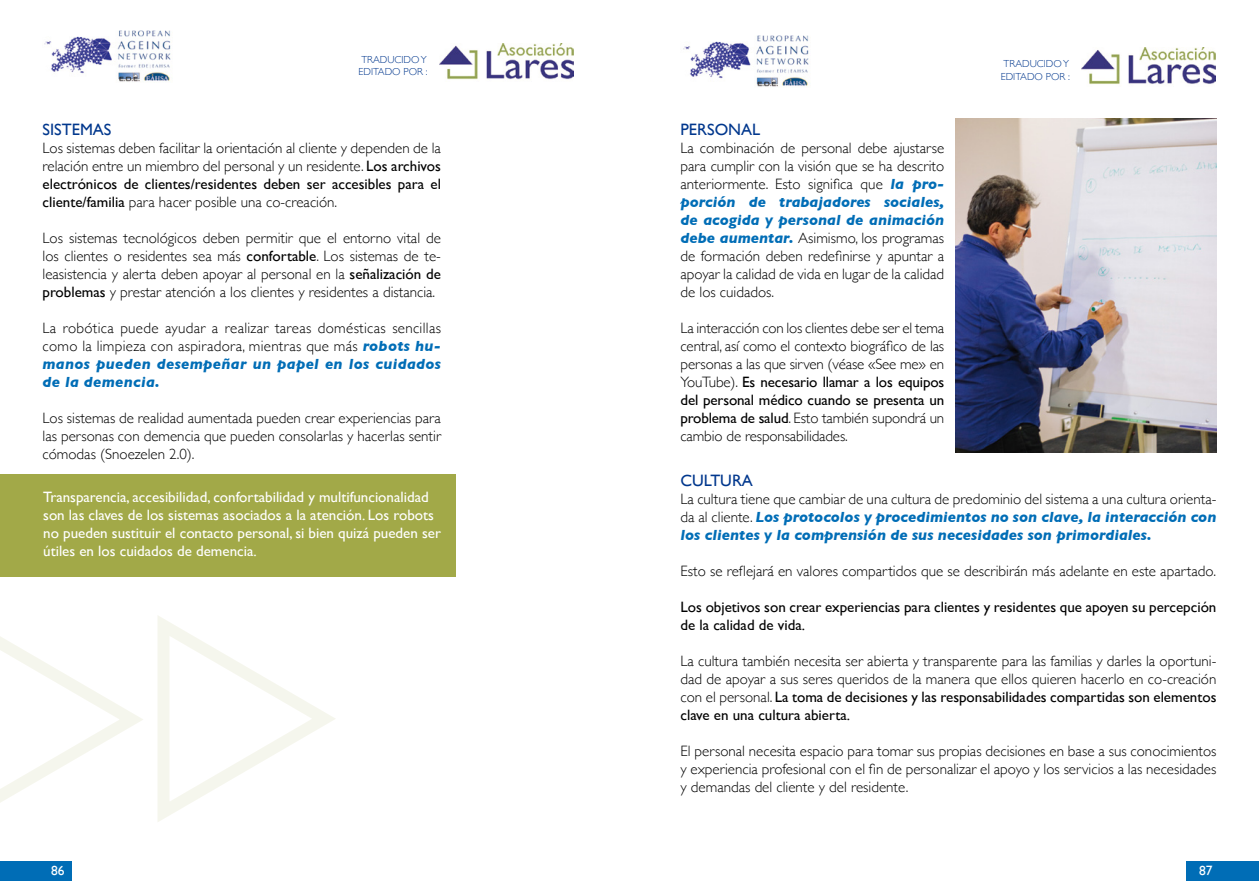
<style>
.page{position:relative;width:1259px;height:893px;background:#fff}
.page>*{position:absolute;margin:0;border:0;box-sizing:border-box;transform-origin:0 0}
.t1{font:16.5px "Gill Sans";color:#00378d}
.t2{font:300 15px/18px "Gill Sans";color:#000;text-align:justify}
.t3{font:15px/18px "Gill Sans";color:#fff}
.t4{font:italic 700 15px/18px "Gill Sans";color:#006db6;text-align:justify}
.t5{font:15px/18px "Gill Sans";color:#000}
.t6{font:13.5px "Gill Sans";color:#fff}
.t7{font:300 10.2px/12.3px "Gill Sans";color:#00378d}
.s1{font-weight:400}
.s2{font-weight:700;font-style:italic;color:#006db6}
.s3{font-weight:300;font-style:normal;color:#000}
</style>
<div class="page">
<img style="left:439px;top:43px;width:134px;height:37px">
<img style="left:1081px;top:48px;width:134px;height:37px">
<div style="left:0;top:861px;width:72px;height:19px;background:#006db6"></div>
<div style="left:1186px;top:861px;width:73px;height:19px;background:#006db6"></div>
<img style="left:44px;top:30px;width:127px;height:52px">
<img style="left:683px;top:35px;width:126px;height:52px">
<div style="left:0;top:474px;width:455px;height:102px;background:#a2a948"></div>
<svg style="left:0;top:616px;width:335px;height:206px"></svg>
<img style="left:956px;top:118px;width:260px;height:334px">
<p class="t7" style="left:358px;top:53px;width:71px">TRADUCIDO Y<br>EDITADO POR :</p>
<p class="t7" style="left:1000px;top:57px;width:71px">TRADUCIDO Y<br>EDITADO POR :</p>
<p class="t1" style="left:43px;top:120px;width:70px">SISTEMAS</p>
<p class="t2" style="left:43px;top:138px;width:400px">Los sistemas deben facilitar la orientación al cliente y dependen de la relación entre un miembro del personal y un residente. <span class="s1">Los archivos electrónicos de clientes/residentes deben ser accesibles para el cliente/familia</span> para hacer posible una co-creación.</p>
<p class="t2" style="left:43px;top:228px;width:400px">Los sistemas tecnológicos deben permitir que el entorno vital de los clientes o residentes sea más <span class="s1">confortable</span>. Los sistemas de te&shy;leasistencia y alerta deben apoyar al personal en la <span class="s1">señalización de problemas</span> y prestar atención a los clientes y residentes a distancia.</p>
<p class="t2" style="left:43px;top:318px;width:400px">La robótica puede ayudar a realizar tareas domésticas sencillas como la limpieza con aspiradora, mientras que más <span class="s2">robots hu&shy;manos pueden desempeñar un papel en los cuidados de la demencia.</span></p>
<p class="t2" style="left:43px;top:408px;width:400px">Los sistemas de realidad aumentada pueden crear experiencias para las personas con demencia que pueden consolarlas y hacerlas sentir cómodas (Snoezelen 2.0).</p>
<p class="t3" style="left:43px;top:487px;width:399px">Transparencia, accesibilidad, confortabilidad y multifuncionalidad son las claves de los sistemas asociados a la atención. Los robots no pueden sustituir el contacto personal, si bien quizá pueden ser útiles en los cuidados de demencia.</p>
<p class="t1" style="left:680px;top:120px;width:81px">PERSONAL</p>
<p class="t2" style="left:680px;top:138px;width:265px">La combinación de personal debe ajustarse para cumplir con la visión que se ha descrito anteriormente. Esto significa que <span class="s2">la pro&shy;porción de trabajadores sociales, de acogida y personal de animación debe aumentar.</span> Asimismo, los programas de formación deben redefinirse y apuntar a apoyar la calidad de vida en lugar de la calidad de los cuidados.</p>
<p class="t2" style="left:680px;top:318px;width:265px">La interacción con los clientes debe ser el tema central, así como el contexto biográfico de las personas a las que sirven (véase «See me» en YouTube). <span class="s1">Es necesario llamar a los equipos del personal médico cuando se presenta un problema de salud</span>. Esto también supondrá un cambio de responsabilidades.</p>
<p class="t1" style="left:680px;top:470px;width:74px">CULTURA</p>
<p class="t4" style="left:680px;top:489px;width:537px"><span class="s3">La cultura tiene que cambiar de una cultura de predominio del sistema a una cultura orienta&shy;da al cliente.</span> Los protocolos y procedimientos no son clave, la interacción con los clientes y la comprensión de sus necesidades son primordiales.</p>
<p class="t2" style="left:680px;top:561px;width:537px">Esto se reflejará en valores compartidos que se describirán más adelante en este apartado.</p>
<p class="t5" style="left:680px;top:597px;width:537px">Los objetivos son crear experiencias para clientes y residentes que apoyen su percepción de la calidad de vida.</p>
<p class="t2" style="left:680px;top:651px;width:537px">La cultura también necesita ser abierta y transparente para las familias y darles la oportuni&shy;dad de apoyar a sus seres queridos de la manera que ellos quieren hacerlo en co-creación con el personal. <span class="s1">La toma de decisiones y las responsabilidades compartidas son elementos clave en una cultura abierta.</span></p>
<p class="t2" style="left:680px;top:741px;width:537px">El personal necesita espacio para tomar sus propias decisiones en base a sus conocimientos y experiencia profesional con el fin de personalizar el apoyo y los servicios a las necesidades y demandas del cliente y del residente.</p>
<p class="t6" style="left:51px;top:862px;width:15px">86</p>
<p class="t6" style="left:1199px;top:862px;width:15px">87</p>
</div>
